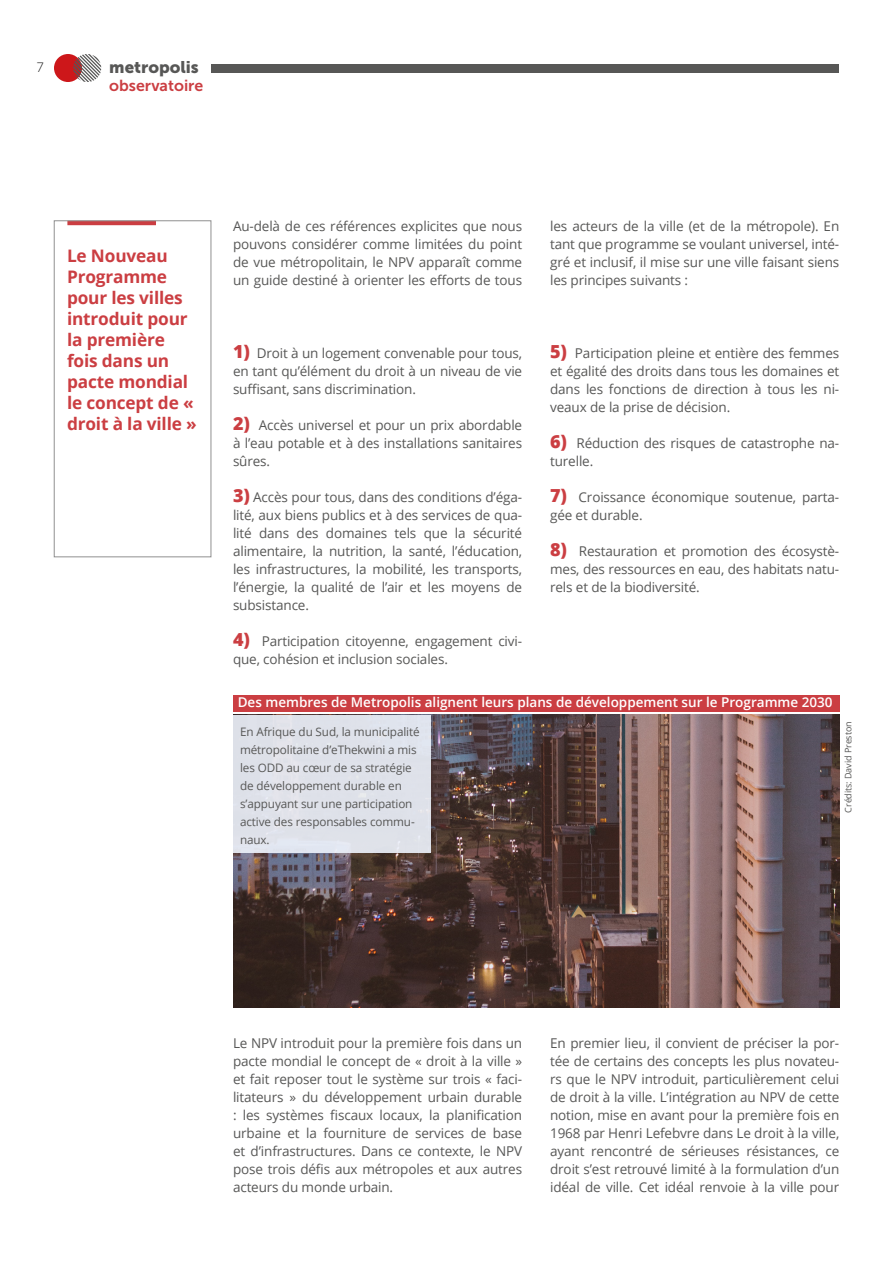
<style>
.page{position:relative;width:893px;height:1263px;background:#fff}
.page>*{position:absolute;margin:0;border:0;box-sizing:border-box;transform-origin:0 0}
.t1{font:700 17.25px/21px "Open Sans";letter-spacing:-.01em;color:#cb3e42}
.t2{font:16.8px "Museo Sans 900";color:#575756}
.t3{font:15.9px "Museo Sans 700";color:#cb3e42}
.t4{font:13.5px/18px "Open Sans";letter-spacing:-.01em;color:#575756;text-align:justify}
.t5{font:600 13.5px "Open Sans";color:#fff}
.t6{font:13.5px "Museo Sans 100";color:#000}
.t7{font:11.7px/18px "Open Sans";letter-spacing:-.01em;color:#575756}
.t8{font:9px "Open Sans";letter-spacing:-.01em;color:#575756}
.s1{font-weight:800;font-size:18px;color:#cb3e42}
</style>
<div class="page">
<div style="left:54px;top:54px;width:28px;height:28px;background:#cd171a;border-radius:50%"></div>
<svg style="left:73px;top:54px;width:28px;height:28px"></svg>
<div style="left:211px;top:64px;width:628px;height:8px;background:#575756"></div>
<hr style="left:67px;top:221px;width:89px;height:4px;background:#cb3e42">
<div style="left:54px;top:221px;width:157px;height:336px;border:1px solid #909090"></div>
<img style="left:233px;top:715px;width:607px;height:292px">
<div style="left:233px;top:695px;width:607px;height:17px;background:#cb3e42"></div>
<div style="left:233px;top:715px;width:197px;height:137px;background:#dfe2ea"></div>
<p class="t6" style="left:37px;top:60px;width:8px">7</p>
<p class="t2" style="left:109px;top:58px;width:91px">metropolis</p>
<p class="t3" style="left:109px;top:77px;width:96px">observatoire</p>
<p class="t1" style="left:67px;top:245px;width:131px">Le Nouveau<br>Programme pour les villes introduit pour la première fois dans un pacte mondial le concept de « droit à la ville »</p>
<p class="t4" style="left:233px;top:217px;width:291px">Au-delà de ces références explicites que nous pouvons considérer comme limitées du point de vue métropolitain, le NPV apparaît comme un guide destiné à orienter les efforts de tous</p>
<p class="t4" style="left:550px;top:217px;width:291px">les acteurs de la ville (et de la métropole). En tant que programme se voulant universel, inté&shy;gré et inclusif, il mise sur une ville faisant siens les principes suivants :</p>
<p class="t4" style="left:233px;top:344px;width:291px"><span class="s1">1)</span> Droit à un logement convenable pour tous, en tant qu’élément du droit à un niveau de vie suffisant, sans discrimination.</p>
<p class="t4" style="left:233px;top:416px;width:291px"><span class="s1">2)</span> Accès universel et pour un prix abordable à l’eau potable et à des installations sanitaires sûres.</p>
<p class="t4" style="left:233px;top:488px;width:291px"><span class="s1">3)</span> Accès pour tous, dans des conditions d’éga&shy;lité, aux biens publics et à des services de qua&shy;lité dans des domaines tels que la sécurité alimentaire, la nutrition, la santé, l’éducation, les infrastructures, la mobilité, les transports, l’énergie, la qualité de l’air et les moyens de subsistance.</p>
<p class="t4" style="left:233px;top:632px;width:291px"><span class="s1">4)</span> Participation citoyenne, engagement civi&shy;que, cohésion et inclusion sociales.</p>
<p class="t4" style="left:550px;top:344px;width:291px"><span class="s1">5)</span> Participation pleine et entière des femmes et égalité des droits dans tous les domaines et dans les fonctions de direction à tous les ni&shy;veaux de la prise de décision.</p>
<p class="t4" style="left:550px;top:434px;width:291px"><span class="s1">6)</span> Réduction des risques de catastrophe na&shy;turelle.</p>
<p class="t4" style="left:550px;top:488px;width:291px"><span class="s1">7)</span> Croissance économique soutenue, parta&shy;gée et durable.</p>
<p class="t4" style="left:550px;top:542px;width:291px"><span class="s1">8)</span> Restauration et promotion des écosystè&shy;mes, des ressources en eau, des habitats natu&shy;rels et de la biodiversité.</p>
<p class="t5" style="left:238px;top:693px;width:596px">Des membres de Metropolis alignent leurs plans de développement sur le Programme 2030</p>
<p class="t7" style="left:240px;top:722px;width:181px">En Afrique du Sud, la municipalité métropolitaine d’eThekwini a mis les ODD au cœur de sa stratégie de développement durable en s’appuyant sur une participation active des responsables commu&shy;naux.</p>
<p class="t8" style="left:842px;top:813px;width:93px;rotate:-90deg">Crédits: David Preston</p>
<p class="t4" style="left:233px;top:1033px;width:291px">Le NPV introduit pour la première fois dans un pacte mondial le concept de « droit à la ville » et fait reposer tout le système sur trois « faci&shy;litateurs » du développement urbain durable : les systèmes fiscaux locaux, la planification urbaine et la fourniture de services de base et d’infrastructures. Dans ce contexte, le NPV pose trois défis aux métropoles et aux autres acteurs du monde urbain.</p>
<p class="t4" style="left:550px;top:1033px;width:291px">En premier lieu, il convient de préciser la por&shy;tée de certains des concepts les plus novateu&shy;rs que le NPV introduit, particulièrement celui de droit à la ville. L’intégration au NPV de cette notion, mise en avant pour la première fois en 1968 par Henri Lefebvre dans Le droit à la ville, ayant rencontré de sérieuses résistances, ce droit s’est retrouvé limité à la formulation d’un idéal de ville. Cet idéal renvoie à la ville pour</p>
</div>
